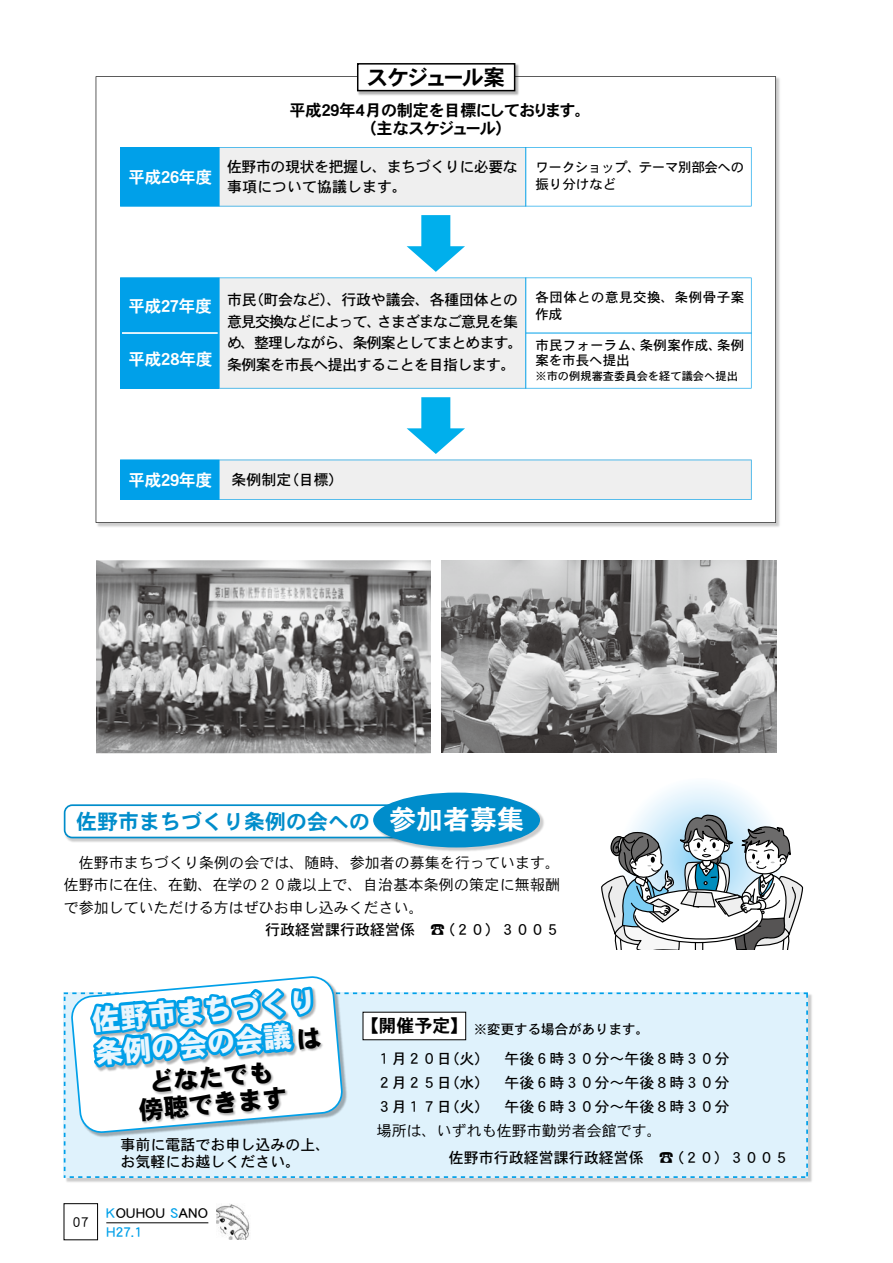
<style>
.page{position:relative;width:893px;height:1263px;background:#fff}
.page>*{position:absolute;margin:0;border:0;box-sizing:border-box;transform-origin:0 0}
.t1{font:28.05px/33px "DFHS Gothic Std W9";color:#eaf6fd}
.t2{font:24.75px/26.4px "DFHS Gothic Std W9";color:#000;text-align:center}
.t3{font:21.6px "DFHS Gothic Std W7";letter-spacing:-.1em;color:#000}
.t4{font:21px "DFHS Gothic Std W7";color:#008dcb}
.t5{font:18px "DFHS Gothic Std W7";color:#000}
.t6{font:16.5px "DFHS Gothic Std W7";letter-spacing:-.225em;color:#fff}
.t7{font:16.2px/18.3px "DFHS Gothic Std W7";letter-spacing:-.085em;color:#000;text-align:center}
.t8{font:15px/24px "DFHS Gothic Std W5";color:#000}
.t9{font:15px/22.5px "DFHS Gothic Std W3";color:#000;text-align:justify}
.t10{font:15px/21.6px "DFHS Gothic Std W5";letter-spacing:-.06em;color:#000}
.t11{font:15px/20.2px "DFHS Gothic Std W5";letter-spacing:-.03em;color:#000}
.t12{font:15px "DF Maru Gothic Std W5";color:#000}
.t13{font:13.5px/14.9px "DFHS Gothic Std W5";color:#000}
.t14{font:13.5px "DFHS Gothic Std W5";letter-spacing:-.03em;color:#000}
.t15{font:13.5px "DFHS Gothic Std W5";letter-spacing:.035em;color:#000}
.t16{font:11.25px "DFHS Gothic Std W5";color:#000}
.s1{font-family:"DFHS Gothic Std W7";font-size:16.5px;color:#fff}
.s2{font-size:27px;color:#fff}
.s3{color:#00a0e9}
</style>
<div class="page">
<hr style="left:106px;top:1222px;width:102px;height:1px;background:#000">
<div style="left:64px;top:1203px;width:34px;height:37px;border:1px solid #000"></div>
<img style="left:217px;top:1204px;width:33px;height:36px">
<img style="left:96px;top:560px;width:335px;height:193px">
<img style="left:441px;top:560px;width:335px;height:193px">
<svg style="left:601px;top:784px;width:203px;height:165px"></svg>
<svg style="left:96px;top:76px;width:680px;height:447px"></svg>
<img style="left:357px;top:63px;width:163px;height:33px">
<div style="left:358px;top:64px;width:157px;height:27px;background:#fff"></div>
<div style="left:357px;top:63px;width:158px;height:28px;border:2px solid #000"></div>
<svg style="left:407px;top:215px;width:58px;height:57px"></svg>
<svg style="left:407px;top:397px;width:58px;height:57px"></svg>
<svg style="left:120px;top:147px;width:632px;height:59px"></svg>
<hr style="left:525px;top:147px;width:1px;height:59px;background:#00a0e9">
<svg style="left:220px;top:278px;width:532px;height:110px;fill:#efefef"></svg>
<div style="left:120px;top:278px;width:100px;height:110px;background:#00a0e9"></div>
<hr style="left:526px;top:333px;width:226px;height:1px;background:#00a0e9">
<hr style="left:525px;top:278px;width:1px;height:111px;background:#00a0e9">
<hr style="left:122px;top:332px;width:96px;height:2px;background:#fff">
<svg style="left:120px;top:460px;width:632px;height:40px"></svg>
<img style="left:66px;top:994px;width:746px;height:188px">
<div style="left:64px;top:992px;width:744px;height:186px;background:#dff2fc"></div>
<div style="left:363px;top:1012px;width:103px;height:28px;background:#fff"></div>
<img style="left:416px;top:814px;width:128px;height:37px">
<svg style="left:64px;top:792px;width:476px;height:55px"></svg>
<svg style="left:63px;top:976px;width:282px;height:200px"></svg>
<h3 class="t3" style="left:367px;top:65px;width:140px">スケジュール案</h3>
<p class="t7" style="left:289px;top:100px;width:303px">平成２９年４月の制定を目標にしております。（主なスケジュール）</p>
<p class="t11" style="left:227px;top:156px;width:292px">佐野市の現状を把握し、まちづくりに必要な事項について協議します。</p>
<p class="t14" style="left:535px;top:160px;width:210px">ワークショップ、テーマ別部会への</p>
<p class="t6" style="left:128px;top:168px;width:85px">平成２６年度</p>
<p class="t13" style="left:535px;top:177px;width:82px">振り分けなど</p>
<p class="t6" style="left:128px;top:297px;width:85px">平成２７年度</p>
<p class="t6" style="left:128px;top:350px;width:86px">平成２８年度</p>
<p class="t10" style="left:227px;top:288px;width:297px">市民（町会など）、行政や議会、各種団体との意見交換などによって、さまざまなご意見を集め、整理しながら、条例案としてまとめます。条例案を市長へ提出することを目指します。</p>
<p class="t15" style="left:535px;top:289px;width:210px">各団体との意見交換、条例骨子案</p>
<p class="t13" style="left:535px;top:307px;width:28px">作成</p>
<p class="t13" style="left:535px;top:337px;width:210px">市民フォーラム、条例案作成、条例案を市長へ提出</p>
<p class="t16" style="left:535px;top:369px;width:204px">※市の例規審査委員会を経て議会へ提出</p>
<p class="t8" style="left:128px;top:468px;width:217px"><span class="s1">平成２９年度</span> 条例制定（目標）</p>
<h3 class="t4" style="left:76px;top:810px;width:449px">佐野市まちづくり条例の会への <span class="s2">参加者募集</span></h3>
<p class="t9" style="left:64px;top:851px;width:498px">　佐野市まちづくり条例の会では、随時、参加者の募集を行っています。佐野市に在住、在勤、在学の２０歳以上で、自治基本条例の策定に無報酬で参加していただける方はぜひお申し込みください。</p>
<p class="t8" style="left:265px;top:918px;width:297px">行政経営課行政経営係　☎（２０）３００５</p>
<h1 class="t1" style="left:91px;top:1003px;width:226px;rotate:-5deg">佐野市まちづくり条例の会の会議　</h1>
<h2 class="t2" style="left:136px;top:1070px;width:150px;rotate:-5deg">どなたでも傍聴できます</h2>
<p class="t12" style="left:72px;top:1213px;width:18px">07</p>
<p class="t8" style="left:120px;top:1136px;width:211px;line-height:16.5px">事前に電話でお申し込みの上、お気軽にお越しください。</p>
<p class="t8" style="left:106px;top:1204px;width:103px;line-height:18px"><span class="s3">K</span>OUHOU <span class="s3">S</span>ANO<br><span class="s3">H27.1</span></p>
<p class="t5" style="left:360px;top:1016px;width:109px">【開催予定】</p>
<p class="t13" style="left:474px;top:1021px;width:177px">※変更する場合があります。</p>
<p class="t8" style="left:377px;top:1047px;width:354px;text-align:justify">１月２０日（火）　午後６時３０分～午後８時３０分２月２５日（水）　午後６時３０分～午後８時３０分３月１７日（火）　午後６時３０分～午後８時３０分</p>
<p class="t9" style="left:377px;top:1119px;width:286px">場所は、いずれも佐野市勤労者会館です。</p>
<p class="t8" style="left:449px;top:1146px;width:342px">佐野市行政経営課行政経営係　☎（２０）３００５</p>
</div>
